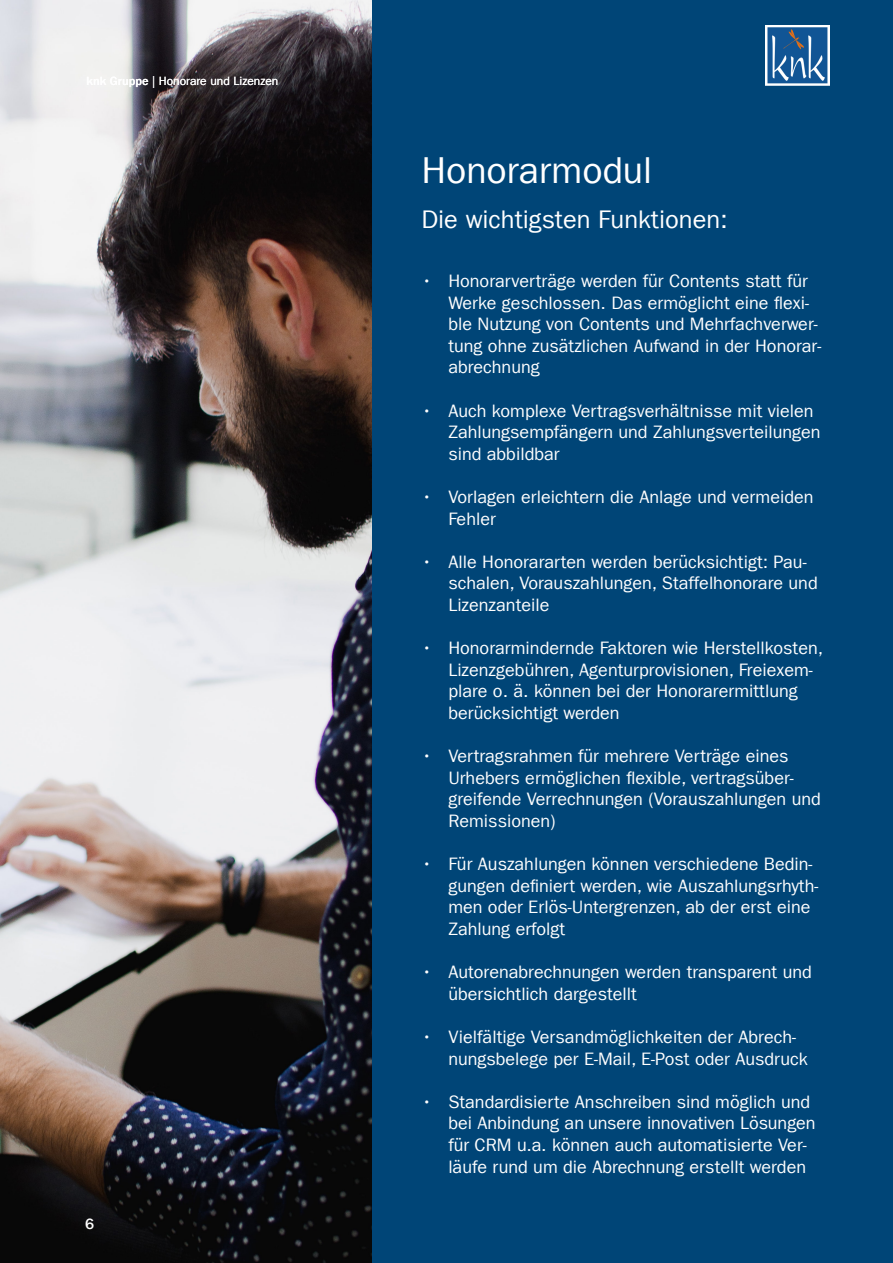
<style>
.page{position:relative;width:893px;height:1263px;background:#fff}
.page>*{position:absolute;margin:0;border:0;box-sizing:border-box;transform-origin:0 0}
.t1{font:37.5px "Franklin Gothic LT Com";color:#fff}
.t2{font:25.5px "Franklin Gothic LT Com";color:#fff}
.t3{font:18px/21.6px "Franklin Gothic LT Com";color:#fff}
.t4{font:500 15px "Franklin Gothic LT Com";color:#fff}
.t5{font:12px "Franklin Gothic LT Com";color:#fff}
.s1{font-weight:500}
</style>
<div class="page">
<img style="left:0;top:1px;width:372px;height:1262px">
<div style="left:372px;top:1px;width:521px;height:1262px;background:#004577"></div>
<img style="left:765px;top:26px;width:64px;height:59px">
<p class="t5" style="left:86px;top:74px;width:193px"><span class="s1">knk Gruppe</span> | Honorare und Lizenzen</p>
<p class="t4" style="left:85px;top:1215px;width:11px">6</p>
<p class="t1" style="left:421px;top:149px;width:232px">Honorarmodul</p>
<p class="t2" style="left:421px;top:205px;width:308px">Die wichtigsten Funktionen:</p>
<p class="t3" style="left:448px;top:270px;width:374px;text-indent:-27px">• Honorarverträge werden für Contents statt für Werke geschlossen. Das ermöglicht eine flexi&shy;ble Nutzung von Contents und Mehrfachverwer&shy;tung ohne zusätzlichen Aufwand in der Honorar&shy;abrechnung</p>
<p class="t3" style="left:448px;top:400px;width:374px;text-indent:-27px">• Auch komplexe Vertragsverhältnisse mit vielen<br>Zahlungsempfängern und Zahlungsverteilungen sind abbildbar</p>
<p class="t3" style="left:448px;top:486px;width:367px;text-indent:-27px">• Vorlagen erleichtern die Anlage und vermeiden<br>Fehler</p>
<p class="t3" style="left:448px;top:551px;width:371px;text-indent:-27px">• Alle Honorararten werden berücksichtigt: Pau&shy;schalen, Vorauszahlungen, Staffelhonorare und<br>Lizenzanteile</p>
<p class="t3" style="left:448px;top:637px;width:376px;text-indent:-27px">• Honorarmindernde Faktoren wie Herstellkosten, Lizenzgebühren, Agenturprovisionen, Freiexem&shy;plare o. ä. können bei der Honorarermittlung berücksichtigt werden</p>
<p class="t3" style="left:448px;top:745px;width:374px;text-indent:-27px">• Vertragsrahmen für mehrere Verträge eines Urhebers ermöglichen flexible, vertragsüber&shy;greifende Verrechnungen (Vorauszahlungen und Remissionen)</p>
<p class="t3" style="left:448px;top:853px;width:371px;text-indent:-27px">• Für Auszahlungen können verschiedene Bedin&shy;gungen definiert werden, wie Auszahlungsrhyth&shy;men oder Erlös-Untergrenzen, ab der erst eine Zahlung erfolgt</p>
<p class="t3" style="left:448px;top:961px;width:365px;text-indent:-27px">• Autorenabrechnungen werden transparent und übersichtlich dargestellt</p>
<p class="t3" style="left:448px;top:1026px;width:361px;text-indent:-27px">• Vielfältige Versandmöglichkeiten der Abrech&shy;nungsbelege per E-Mail, E-Post oder Ausdruck</p>
<p class="t3" style="left:448px;top:1091px;width:369px;text-indent:-27px">• Standardisierte Anschreiben sind möglich und bei Anbindung an unsere innovativen Lösungen für CRM u.a. können auch automatisierte Ver&shy;läufe rund um die Abrechnung erstellt werden</p>
</div>
